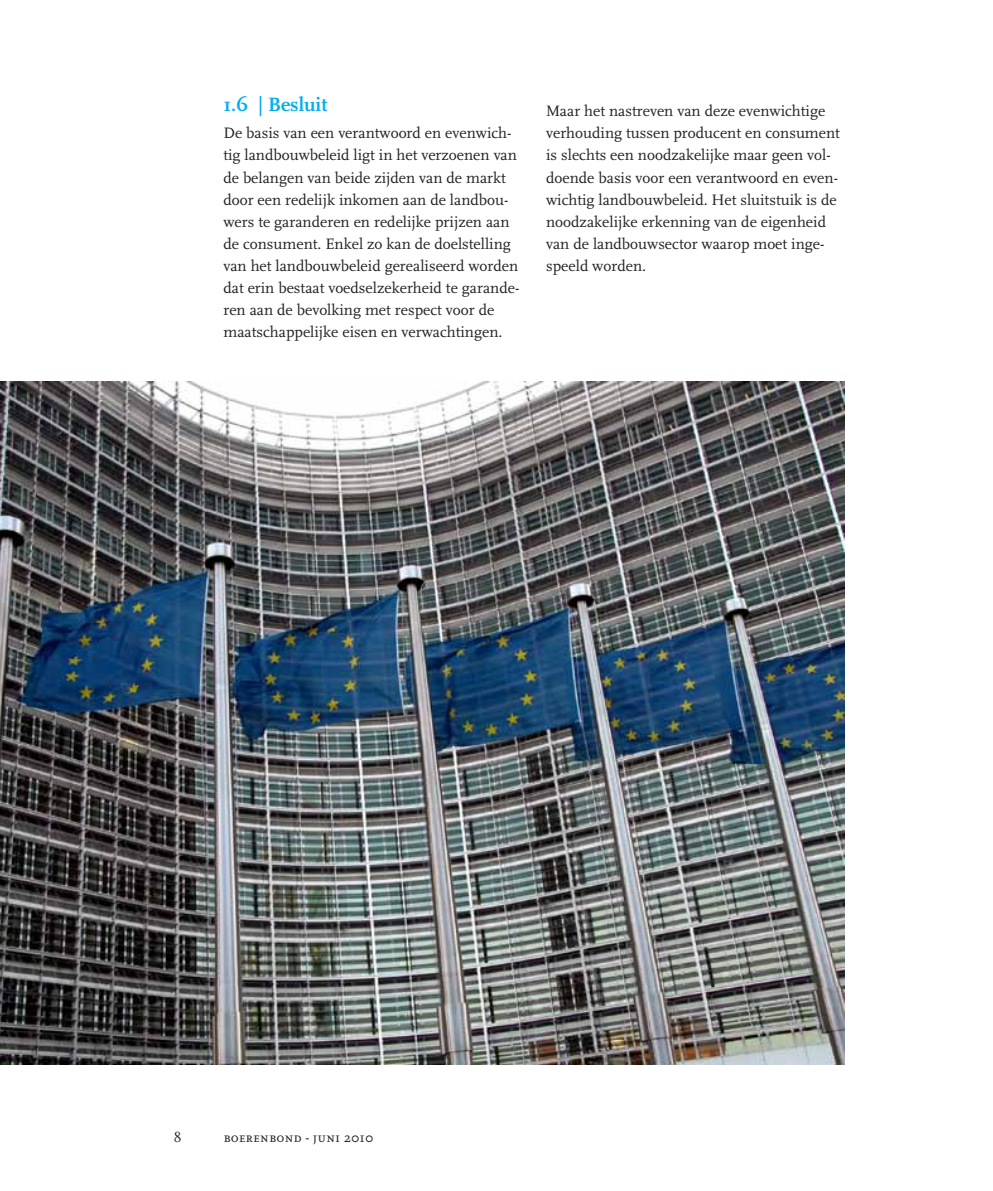
<style>
.page{position:relative;width:993px;height:1191px;background:#fff}
.page>*{position:absolute;margin:0;border:0;box-sizing:border-box;transform-origin:0 0}
.t1{font:700 20.12px "Scala";color:#00aeef}
.t2{font:15.75px/22.1px "Scala";color:#231f20}
.t3{font:14px "Scala Caps";color:#231f20}
.t4{font:14px "Scala";color:#231f20}
</style>
<div class="page">
<img style="left:0;top:381px;width:843px;height:683px">
<p class="t1" style="left:223px;top:93px;width:105px">1.6 | Besluit</p>
<p class="t2" style="left:223px;top:122px;width:297px">De basis van een verantwoord en evenwich&shy;tig landbouwbeleid ligt in het verzoenen van de belangen van beide zijden van de markt door een redelijk inkomen aan de landbou&shy;wers te garanderen en redelijke prijzen aan de consument. Enkel zo kan de doelstelling van het landbouwbeleid gerealiseerd worden dat erin bestaat voedselzekerheid te garande&shy;ren aan de bevolking met respect voor de maatschappelijke eisen en verwachtingen.</p>
<p class="t2" style="left:546px;top:100px;width:295px">Maar het nastreven van deze evenwichtige verhouding tussen producent en consument is slechts een noodzakelijke maar geen vol&shy;doende basis voor een verantwoord en even&shy;wichtig landbouwbeleid. Het sluitstuik is de noodzakelijke erkenning van de eigenheid van de landbouwsector waarop moet inge&shy;speeld worden.</p>
<p class="t4" style="left:174px;top:1129px;width:9px">8</p>
<p class="t3" style="left:223px;top:1129px;width:151px">boerenbond - juni 2010</p>
</div>
